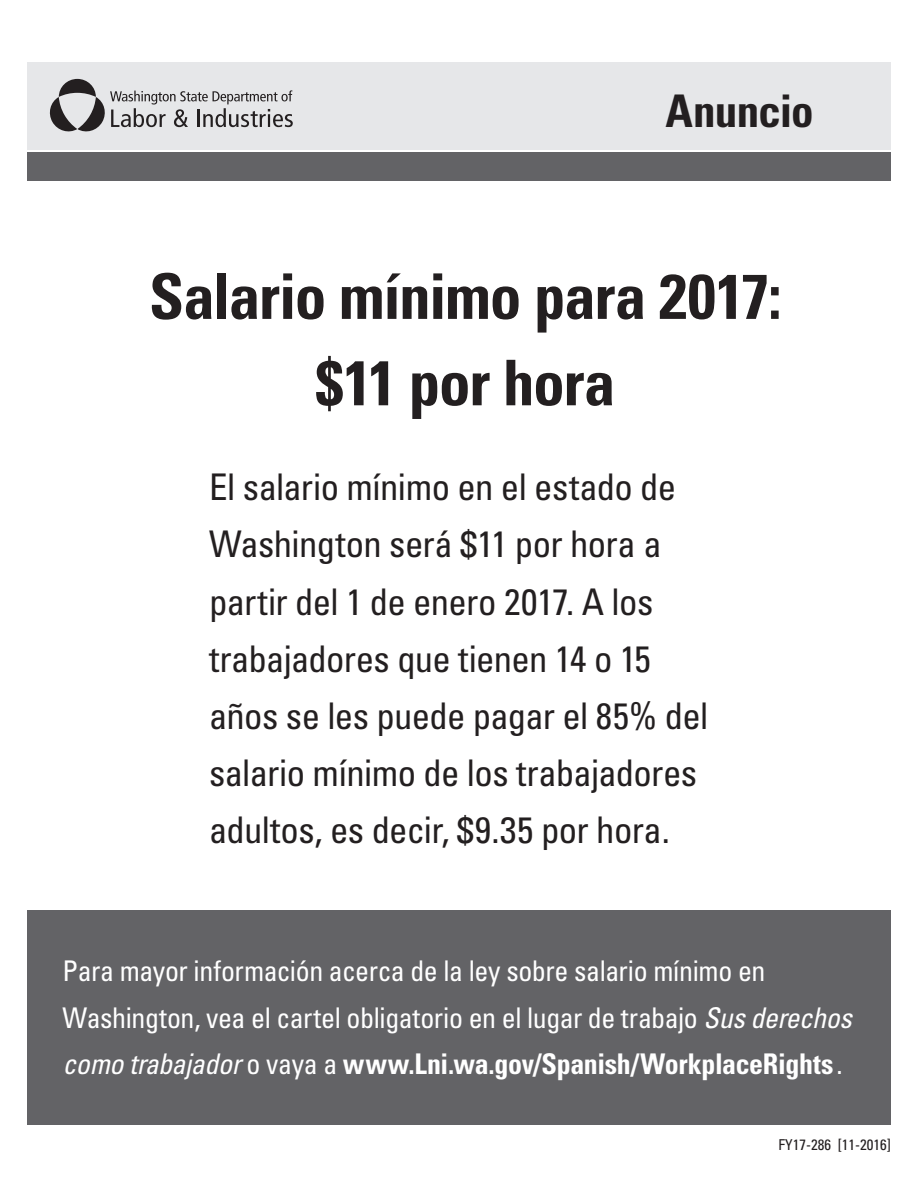
<style>
.page{position:relative;width:918px;height:1188px;background:#fff}
.page>*{position:absolute;margin:0;border:0;box-sizing:border-box;transform-origin:0 0}
.bullet_list{font:700 condensed 63px "Univers LT Std";letter-spacing:-.02em;color:#231f20}
.t1{font:700 condensed 45px "Univers LT Std";letter-spacing:-.015em;color:#231f20}
.t2{font:condensed 36.75px/57.2px "Univers LT Std";letter-spacing:-.015em;color:#231f20}
.t3{font:condensed 28.5px/46.5px "Univers LT Std";letter-spacing:-.015em;color:#fff}
.t4{font:condensed 15px "Univers LT Std";color:#231f20}
.s1{font-style:italic}
.s2{font-weight:700}
</style>
<div class="page">
<div style="left:27px;top:62px;width:864px;height:88px;background:#e6e7e9"></div>
<svg style="left:49px;top:79px;width:244px;height:53px"></svg>
<div style="left:27px;top:910px;width:864px;height:215px;background:#636366"></div>
<div style="left:27px;top:152px;width:864px;height:29px;background:#636366"></div>
<p class="t1" style="left:665px;top:83px;width:150px">Anuncio</p>
<p class="bullet_list" style="left:149px;top:258px;width:634px">Salario mínimo para 2017:</p>
<p class="bullet_list" style="left:316px;top:344px;width:301px">$11 por hora</p>
<p class="t2" style="left:209px;top:458px;width:501px">El salario mínimo en el estado de<br>Washington será $11 por hora a partir del 1 de enero 2017. A los trabajadores que tienen 14 o 15 años se les puede pagar el 85% del salario mínimo de los trabajadores adultos, es decir, $9.35 por hora.</p>
<p class="t3" style="left:63px;top:947px;width:791px">Para mayor información acerca de la ley sobre salario mínimo en<br>Washington, vea el cartel obligatorio en el lugar de trabajo <span class="s1">Sus derechos como trabajador</span> o vaya a <span class="s2">www.Lni.wa.gov/Spanish/WorkplaceRights</span>.</p>
<p class="t4" style="left:779px;top:1135px;width:114px">FY17-286 [11-2016]</p>
</div>
